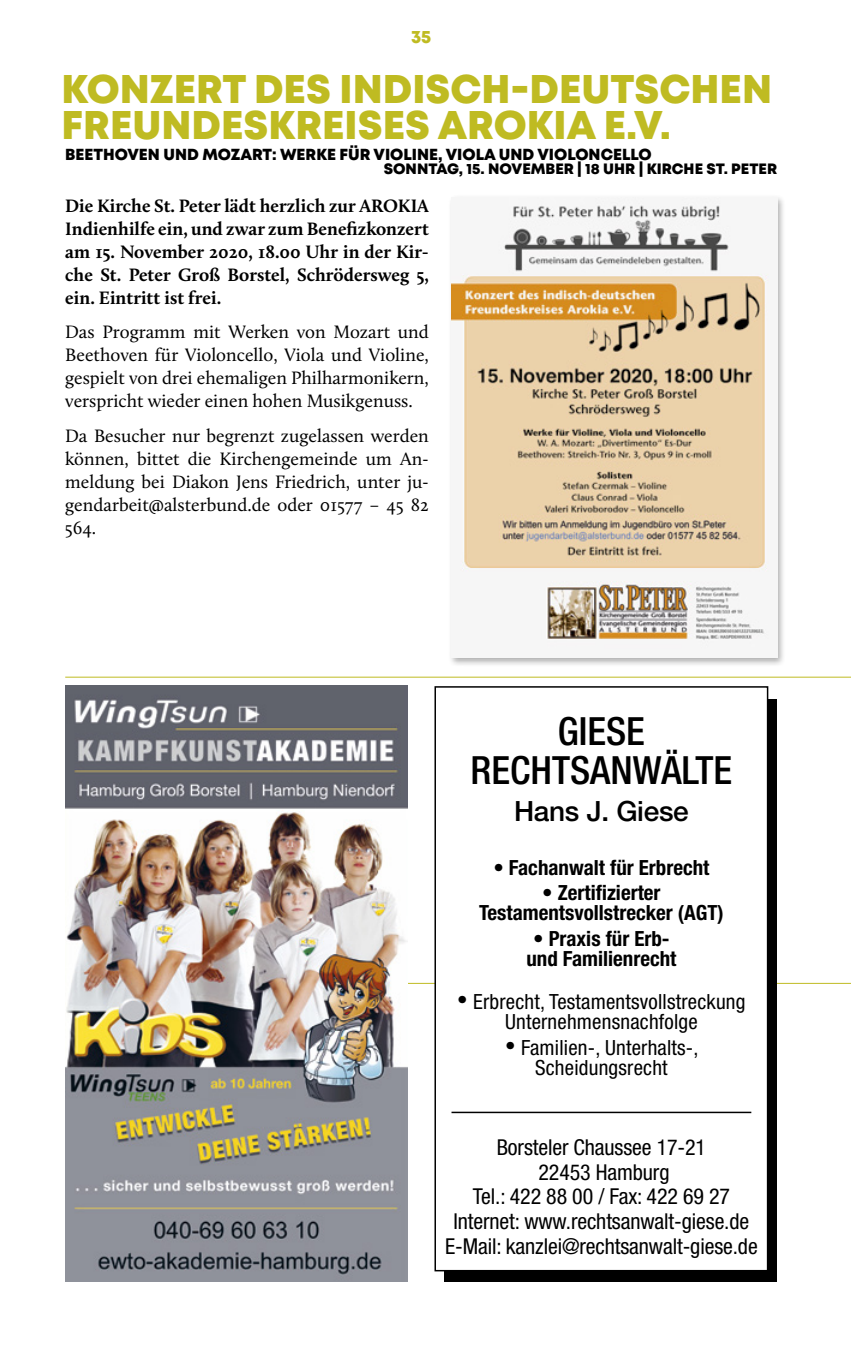
<style>
.page{position:relative;width:851px;height:1361px;background:#fff}
.page>*{position:absolute;margin:0;border:0;box-sizing:border-box;transform-origin:0 0}
.t1{font:800 40px/36px "Mont";color:#bfbb22}
.t2{font:500 condensed 38.8px/38.8px "Helvetica Neue LT";color:#000;text-align:center}
.t3{font:500 28px "Helvetica Neue LT";letter-spacing:-.01em;color:#000}
.t4{font:condensed 22px/25px "Helvetica Neue LT";letter-spacing:-.005em;color:#000;text-align:center}
.t5{font:700 condensed 21px/20px "Helvetica Neue LT";color:#000;text-align:center}
.t6{font:condensed 21px/20px "Helvetica Neue LT";letter-spacing:.01em;color:#000;text-align:center}
.GBB_20_00_CALL_TEXT{font:18.6px/23px "Calluna";color:#000;text-align:justify}
.GBB_20_00_CALL_TEXT-2{font:700 18.6px/23px "Calluna";color:#000;text-align:justify}
.t7{font:800 18px "Mont";color:#bfbb22}
.t8{font:800 16px "Mont";color:#000}
.t9{font:800 15px "Mont";color:#000}
</style>
<div class="page">
<hr style="left:65px;top:983px;width:785px;height:1px;background:#bfbb22">
<div style="left:444px;top:699px;width:332px;height:582px;background:#000"></div>
<div style="left:435px;top:687px;width:332px;height:583px;background:#fff"></div>
<hr style="left:451px;top:1111px;width:300px;height:2px;background:#000">
<hr style="left:65px;top:676px;width:785px;height:1px;background:#bfbb22">
<img style="left:65px;top:685px;width:342px;height:596px">
<div style="left:448px;top:194px;width:337px;height:473px;background:#000;opacity:.32"></div>
<img style="left:451px;top:198px;width:326px;height:460px">
<p class="t7" style="left:411px;top:25px;width:22px">35</p>
<p class="t1" style="left:62px;top:71px;width:712px">KONZERT DES INDISCH-DEUTSCHEN<br>FREUNDESKREISES AROKIA E.V.</p>
<p class="t8" style="left:65px;top:144px;width:588px">BEETHOVEN UND MOZART: WERKE FÜR VIOLINE, VIOLA UND VIOLONCELLO</p>
<p class="GBB_20_00_CALL_TEXT-2" style="left:65px;top:194px;width:365px">Die Kirche St. Peter lädt herzlich zur AROKIA Indienhilfe ein, und zwar zum Benefizkonzert am 15. November 2020, 18.00 Uhr in der Kir&shy;che St. Peter Groß Borstel, Schrödersweg 5, ein. Eintritt ist frei.</p>
<p class="GBB_20_00_CALL_TEXT" style="left:65px;top:320px;width:365px">Das Programm mit Werken von Mozart und Beethoven für Violoncello, Viola und Violine, gespielt von drei ehemaligen Philharmonikern, verspricht wieder einen hohen Musikgenuss.</p>
<p class="GBB_20_00_CALL_TEXT" style="left:65px;top:424px;width:365px">Da Besucher nur begrenzt zugelassen werden können, bittet die Kirchengemeinde um An&shy;meldung bei Diakon Jens Friedrich, unter ju&shy;gendarbeit@alsterbund.de oder 01577 – 45 82<br>564.</p>
<p class="t9" style="left:383px;top:159px;width:395px">SONNTAG, 15. NOVEMBER | 18 UHR | KIRCHE ST. PETER</p>
<p class="t2" style="left:470px;top:711px;width:263px">GIESE<br>RECHTSANWÄLTE</p>
<p class="t3" style="left:514px;top:795px;width:176px">Hans J. Giese</p>
<p class="t5" style="left:493px;top:857px;width:217px">• Fachanwalt für Erbrecht</p>
<p class="t5" style="left:479px;top:882px;width:246px">• Zertifizierter<br>Testamentsvollstrecker (AGT)</p>
<p class="t5" style="left:526px;top:928px;width:151px">• Praxis für Erb&shy;und Familienrecht</p>
<p class="t6" style="left:457px;top:991px;width:290px">• Erbrecht, Testamentsvollstreckung<br>Unternehmensnachfolge</p>
<p class="t6" style="left:505px;top:1037px;width:195px">• Familien-, Unterhalts-,<br>Scheidungsrecht</p>
<p class="t4" style="left:445px;top:1134px;width:314px">Borsteler Chaussee 17-21<br>22453 Hamburg<br>Tel.: 422 88 00 / Fax: 422 69 27<br>Internet: www.rechtsanwalt-giese.de<br>E-Mail: kanzlei@rechtsanwalt-giese.de</p>
</div>
